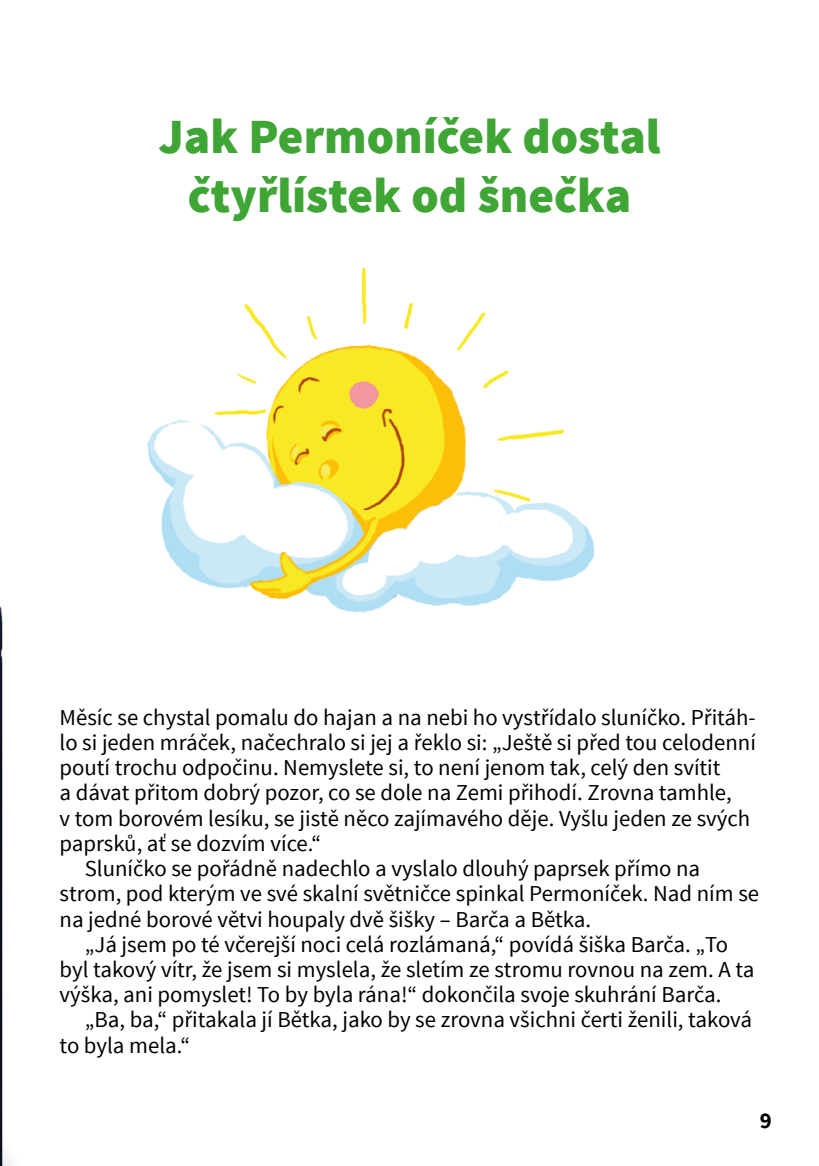
<style>
.page{position:relative;width:819px;height:1166px;background:#fff}
.page>*{position:absolute;margin:0;border:0;box-sizing:border-box;transform-origin:0 0}
.t1{font:900 49px/58.8px "Source Sans Pro";color:#3fa535;text-align:center}
.t2{font:22.75px "Source Sans Pro";color:#000}
.t3{font:700 22.75px "Source Sans Pro";color:#000}
</style>
<div class="page">
<img style="left:0;top:267px;width:595px;height:899px">
<h1 class="t1" style="left:158px;top:110px;width:503px">Jak Permoníček dostal čtyřlístek od šnečka</h1>
<p class="t2" style="left:60px;top:703px;width:697px">Měsíc se chystal pomalu do hajan a na nebi ho vystřídalo sluníčko. Přitáh-</p>
<p class="t2" style="left:60px;top:728px;width:698px">lo si jeden mráček, načechralo si jej a řeklo si: „Ještě si před tou celodenní</p>
<p class="t2" style="left:60px;top:753px;width:662px">poutí trochu odpočinu. Nemyslete si, to není jenom tak, celý den svítit</p>
<p class="t2" style="left:60px;top:779px;width:673px">a dávat přitom dobrý pozor, co se dole na Zemi přihodí. Zrovna tamhle,</p>
<p class="t2" style="left:60px;top:804px;width:692px">v tom borovém lesíku, se jistě něco zajímavého děje. Vyšlu jeden ze svých</p>
<p class="t2" style="left:60px;top:829px;width:263px">paprsků, ať se dozvím více.“</p>
<p class="t2" style="left:85px;top:854px;width:617px">Sluníčko se pořádně nadechlo a vyslalo dlouhý paprsek přímo na</p>
<p class="t2" style="left:60px;top:879px;width:701px">strom, pod kterým ve své skalní světničce spinkal Permoníček. Nad ním se</p>
<p class="t2" style="left:60px;top:905px;width:533px">na jedné borové větvi houpaly dvě šišky – Barča a Bětka.</p>
<p class="t2" style="left:85px;top:930px;width:645px">„Já jsem po té včerejší noci celá rozlámaná,“ povídá šiška Barča. „To</p>
<p class="t2" style="left:60px;top:955px;width:696px">byl takový vítr, že jsem si myslela, že sletím ze stromu rovnou na zem. A ta</p>
<p class="t2" style="left:60px;top:980px;width:663px">výška, ani pomyslet! To by byla rána!“ dokončila svoje skuhrání Barča.</p>
<p class="t2" style="left:85px;top:1005px;width:668px">„Ba, ba,“ přitakala jí Bětka, jako by se zrovna všichni čerti ženili, taková</p>
<p class="t2" style="left:60px;top:1031px;width:132px">to byla mela.“</p>
<p class="t3" style="left:759px;top:1106px;width:14px">9</p>
</div>
